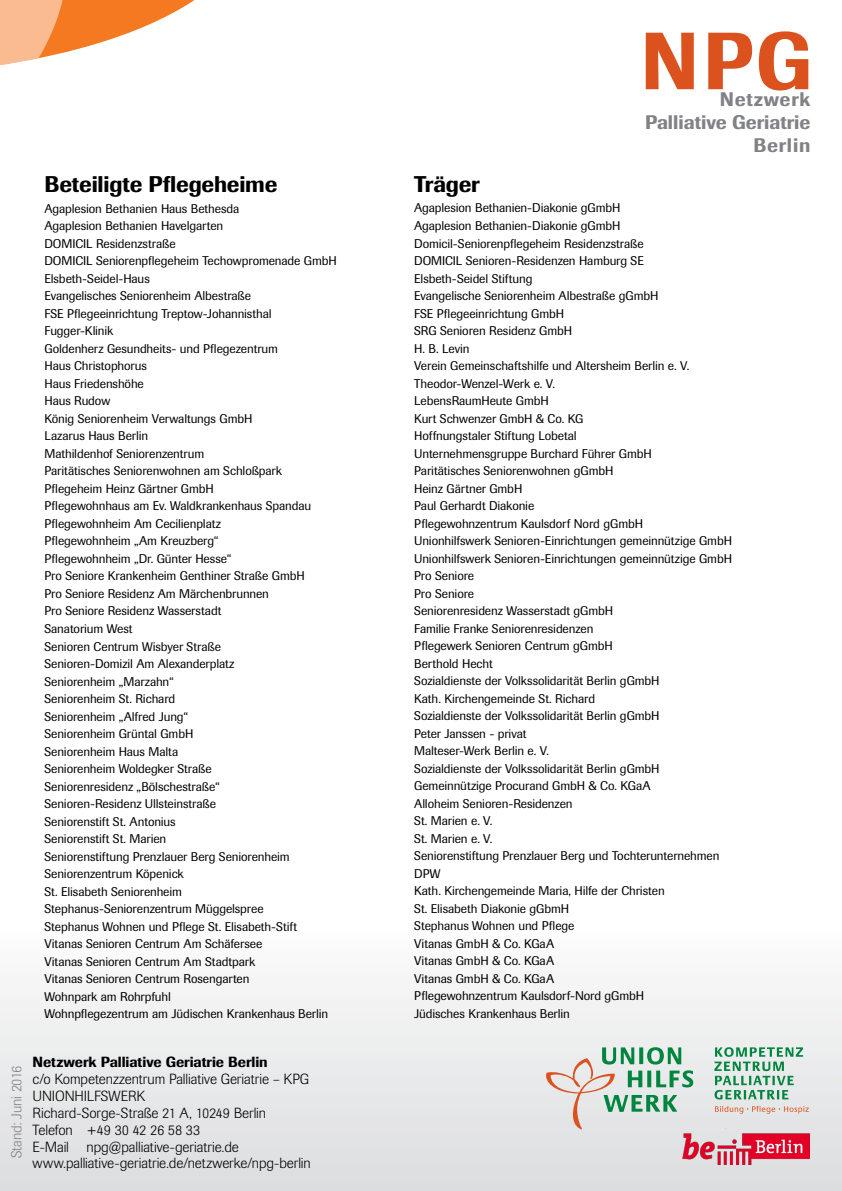
<style>
.page{position:relative;width:842px;height:1191px;background:#fff}
.page>*{position:absolute;margin:0;border:0;box-sizing:border-box;transform-origin:0 0}
.t1{font:500 80.05px "Imago BQ";color:#db521f}
.t2{font:500 22.5px "Imago BQ";letter-spacing:-.01em;color:#000}
.t3{font:500 19.45px/22.6px "Imago BQ";color:#808285;text-align:right}
.t4{font:300 14.55px/16.9px "Imago BQ";letter-spacing:-.005em;color:#000}
.t5{font:500 14.55px "Imago BQ";letter-spacing:-.005em;color:#000}
.t6{font:300 14.5px "Imago BQ";letter-spacing:-.01em;color:#81848a}
.t7{font:12.5px/17.5px "Imago BQ";letter-spacing:-.01em;color:#000}
</style>
<div class="page">
<div style="left:0;top:611px;width:842px;height:580px;background:linear-gradient(to bottom,#fff,#e4e5e6)"></div>
<svg style="left:543px;top:1047px;width:150px;height:82px;background:#c5d2c7"></svg>
<svg style="left:715px;top:1105px;width:94px;height:8px"></svg>
<svg style="left:714px;top:1047px;width:89px;height:52px;background:#a5ccb9"></svg>
<svg style="left:0;top:0;width:195px;height:65px"></svg>
<img style="left:676px;top:1128px;width:133px;height:36px">
<h1 class="t1" style="left:640px;top:13px;width:173px">NPG</h1>
<h2 class="t2" style="left:44px;top:170px;width:235px">Beteiligte Pflegeheime</h2>
<h2 class="t2" style="left:414px;top:170px;width:67px">Träger</h2>
<h3 class="t3" style="left:645px;top:88px;width:167px">Netzwerk<br>Palliative Geriatrie<br>Berlin</h3>
<p class="t7" style="left:44px;top:200px;width:294px">Agaplesion Bethanien Haus Bethesda<br>Agaplesion Bethanien Havelgarten<br>DOMICIL Residenzstraße<br>DOMICIL Seniorenpflegeheim Techowpromenade GmbH Elsbeth-Seidel-Haus<br>Evangelisches Seniorenheim Albestraße<br>FSE Pflegeeinrichtung Treptow-Johannisthal Fugger-Klinik<br>Goldenherz Gesundheits- und Pflegezentrum<br>Haus Christophorus<br>Haus Friedenshöhe<br>Haus Rudow<br>König Seniorenheim Verwaltungs GmbH<br>Lazarus Haus Berlin<br>Mathildenhof Seniorenzentrum<br>Paritätisches Seniorenwohnen am Schloßpark Pflegeheim Heinz Gärtner GmbH<br>Pflegewohnhaus am Ev. Waldkrankenhaus Spandau Pflegewohnheim Am Cecilienplatz<br>Pflegewohnheim „Am Kreuzberg“<br>Pflegewohnheim „Dr. Günter Hesse“<br>Pro Seniore Krankenheim Genthiner Straße GmbH<br>Pro Seniore Residenz Am Märchenbrunnen<br>Pro Seniore Residenz Wasserstadt<br>Sanatorium West<br>Senioren Centrum Wisbyer Straße<br>Senioren-Domizil Am Alexanderplatz<br>Seniorenheim „Marzahn“<br>Seniorenheim St. Richard<br>Seniorenheim „Alfred Jung“<br>Seniorenheim Grüntal GmbH<br>Seniorenheim Haus Malta<br>Seniorenheim Woldegker Straße<br>Seniorenresidenz „Bölschestraße“<br>Senioren-Residenz Ullsteinstraße<br>Seniorenstift St. Antonius<br>Seniorenstift St. Marien<br>Seniorenstiftung Prenzlauer Berg Seniorenheim Seniorenzentrum Köpenick<br>St. Elisabeth Seniorenheim<br>Stephanus-Seniorenzentrum Müggelspree<br>Stephanus Wohnen und Pflege St. Elisabeth-Stift Vitanas Senioren Centrum Am Schäfersee<br>Vitanas Senioren Centrum Am Stadtpark<br>Vitanas Senioren Centrum Rosengarten<br>Wohnpark am Rohrpfuhl<br>Wohnpflegezentrum am Jüdischen Krankenhaus Berlin</p>
<p class="t7" style="left:414px;top:199px;width:319px">Agaplesion Bethanien-Diakonie gGmbH<br>Agaplesion Bethanien-Diakonie gGmbH Domicil-Seniorenpflegeheim Residenzstraße<br>DOMICIL Senioren-Residenzen Hamburg SE<br>Elsbeth-Seidel Stiftung<br>Evangelische Seniorenheim Albestraße gGmbH<br>FSE Pflegeeinrichtung GmbH<br>SRG Senioren Residenz GmbH<br>H. B. Levin<br>Verein Gemeinschaftshilfe und Altersheim Berlin e. V.<br>Theodor-Wenzel-Werk e. V.<br>LebensRaumHeute GmbH<br>Kurt Schwenzer GmbH &amp; Co. KG<br>Hoffnungstaler Stiftung Lobetal<br>Unternehmensgruppe Burchard Führer GmbH<br>Paritätisches Seniorenwohnen gGmbH<br>Heinz Gärtner GmbH<br>Paul Gerhardt Diakonie<br>Pflegewohnzentrum Kaulsdorf Nord gGmbH<br>Unionhilfswerk Senioren-Einrichtungen gemeinnützige GmbH Unionhilfswerk Senioren-Einrichtungen gemeinnützige GmbH Pro Seniore<br>Pro Seniore<br>Seniorenresidenz Wasserstadt gGmbH<br>Familie Franke Seniorenresidenzen<br>Pflegewerk Senioren Centrum gGmbH<br>Berthold Hecht<br>Sozialdienste der Volkssolidarität Berlin gGmbH<br>Kath. Kirchengemeinde St. Richard<br>Sozialdienste der Volkssolidarität Berlin gGmbH<br>Peter Janssen - privat<br>Malteser-Werk Berlin e. V.<br>Sozialdienste der Volkssolidarität Berlin gGmbH Gemeinnützige Procurand GmbH &amp; Co. KGaA<br>Alloheim Senioren-Residenzen<br>St. Marien e. V.<br>St. Marien e. V.<br>Seniorenstiftung Prenzlauer Berg und Tochterunternehmen DPW<br>Kath. Kirchengemeinde Maria, Hilfe der Christen<br>St. Elisabeth Diakonie gGbmH<br>Stephanus Wohnen und Pflege<br>Vitanas GmbH &amp; Co. KGaA<br>Vitanas GmbH &amp; Co. KGaA<br>Vitanas GmbH &amp; Co. KGaA<br>Pflegewohnzentrum Kaulsdorf-Nord gGmbH<br>Jüdisches Krankenhaus Berlin</p>
<p class="t6" style="left:8px;top:1158px;width:94px;rotate:-90deg">Stand: Juni 2016</p>
<p class="t5" style="left:33px;top:1053px;width:237px">Netzwerk Palliative Geriatrie Berlin</p>
<p class="t4" style="left:33px;top:1070px;width:280px">c/o Kompetenzzentrum Palliative Geriatrie – KPG UNIONHILFSWERK<br>Richard-Sorge-Straße 21 A, 10249 Berlin<br>Telefon +49 30 42 26 58 33<br>E-Mail npg@palliative-geriatrie.de www.palliative-geriatrie.de/netzwerke/npg-berlin</p>
</div>
